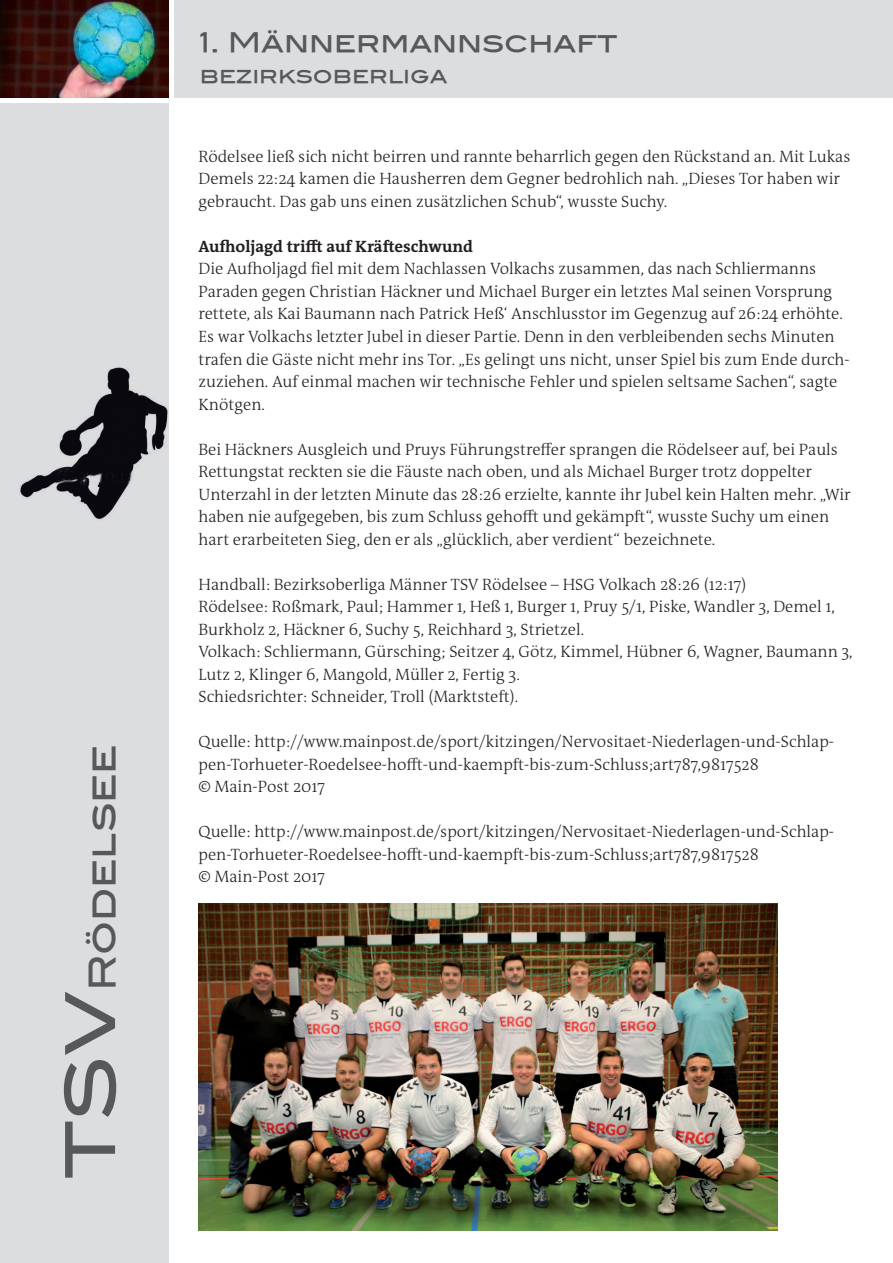
<style>
.page{position:relative;width:893px;height:1263px;background:#fff}
.page>*{position:absolute;margin:0;border:0;box-sizing:border-box;transform-origin:0 0}
.t1{font:36px "Blair Md ITCTT Medium";color:#57585a}
.t2{font:27px "Blair Md ITCTT Medium";color:#57585a}
.t3{font:21px "Blair Md ITCTT Medium";color:#57585a}
.t4{font:300 16.5px/22.5px "The Antiqua B W3";color:#231f20}
.t5{font:700 16.5px "The Antiqua B W7";color:#231f20}
.s1{font-size:69px}
</style>
<div class="page">
<div style="left:174px;top:0;width:719px;height:98px;background:#dcdddf"></div>
<img style="left:0;top:0;width:169px;height:98px">
<div style="left:0;top:103px;width:169px;height:1160px;background:#dcdddf"></div>
<img style="left:20px;top:367px;width:148px;height:153px">
<img style="left:198px;top:903px;width:579px;height:327px">
<h1 class="t1" style="left:80px;top:1179px;width:436px;rotate:-90deg"><span class="s1">TSV</span>Rödelsee</h1>
<h2 class="t2" style="left:200px;top:26px;width:419px">1. Männermannschaft</h2>
<p class="t3" style="left:200px;top:63px;width:249px">bezirksoberliga</p>
<p class="t4" style="left:198px;top:145px;width:653px">Rödelsee ließ sich nicht beirren und rannte beharrlich gegen den Rückstand an. Mit Lukas<br>Demels 22:24 kamen die Hausherren dem Gegner bedrohlich nah. „Dieses Tor haben wir gebraucht. Das gab uns einen zusätzlichen Schub“, wusste Suchy.</p>
<p class="t5" style="left:198px;top:236px;width:276px">Aufholjagd trifft auf Kräfteschwund</p>
<p class="t4" style="left:198px;top:258px;width:653px">Die Aufholjagd fiel mit dem Nachlassen Volkachs zusammen, das nach Schliermanns Paraden gegen Christian Häckner und Michael Burger ein letztes Mal seinen Vorsprung rettete, als Kai Baumann nach Patrick Heß‘ Anschlusstor im Gegenzug auf 26:24 erhöhte.<br>Es war Volkachs letzter Jubel in dieser Partie. Denn in den verbleibenden sechs Minuten trafen die Gäste nicht mehr ins Tor. „Es gelingt uns nicht, unser Spiel bis zum Ende durch&shy;zuziehen. Auf einmal machen wir technische Fehler und spielen seltsame Sachen“, sagte Knötgen.</p>
<p class="t4" style="left:198px;top:438px;width:654px">Bei Häckners Ausgleich und Pruys Führungstreffer sprangen die Rödelseer auf, bei Pauls Rettungstat reckten sie die Fäuste nach oben, und als Michael Burger trotz doppelter Unterzahl in der letzten Minute das 28:26 erzielte, kannte ihr Jubel kein Halten mehr. „Wir haben nie aufgegeben, bis zum Schluss gehofft und gekämpft“, wusste Suchy um einen hart erarbeiteten Sieg, den er als „glücklich, aber verdient“ bezeichnete.</p>
<p class="t4" style="left:198px;top:573px;width:656px">Handball: Bezirksoberliga Männer TSV Rödelsee – HSG Volkach 28:26 (12:17)<br>Rödelsee: Roßmark, Paul; Hammer 1, Heß 1, Burger 1, Pruy 5/1, Piske, Wandler 3, Demel 1, Burkholz 2, Häckner 6, Suchy 5, Reichhard 3, Strietzel.<br>Volkach: Schliermann, Gürsching; Seitzer 4, Götz, Kimmel, Hübner 6, Wagner, Baumann 3, Lutz 2, Klinger 6, Mangold, Müller 2, Fertig 3.<br>Schiedsrichter: Schneider, Troll (Marktsteft).</p>
<p class="t4" style="left:198px;top:730px;width:637px">Quelle: http://www.mainpost.de/sport/kitzingen/Nervositaet-Niederlagen-und-Schlap&shy;pen-Torhueter-Roedelsee-hofft-und-kaempft-bis-zum-Schluss;art787,9817528<br>© Main-Post 2017</p>
<p class="t4" style="left:198px;top:820px;width:637px">Quelle: http://www.mainpost.de/sport/kitzingen/Nervositaet-Niederlagen-und-Schlap&shy;pen-Torhueter-Roedelsee-hofft-und-kaempft-bis-zum-Schluss;art787,9817528<br>© Main-Post 2017</p>
</div>
